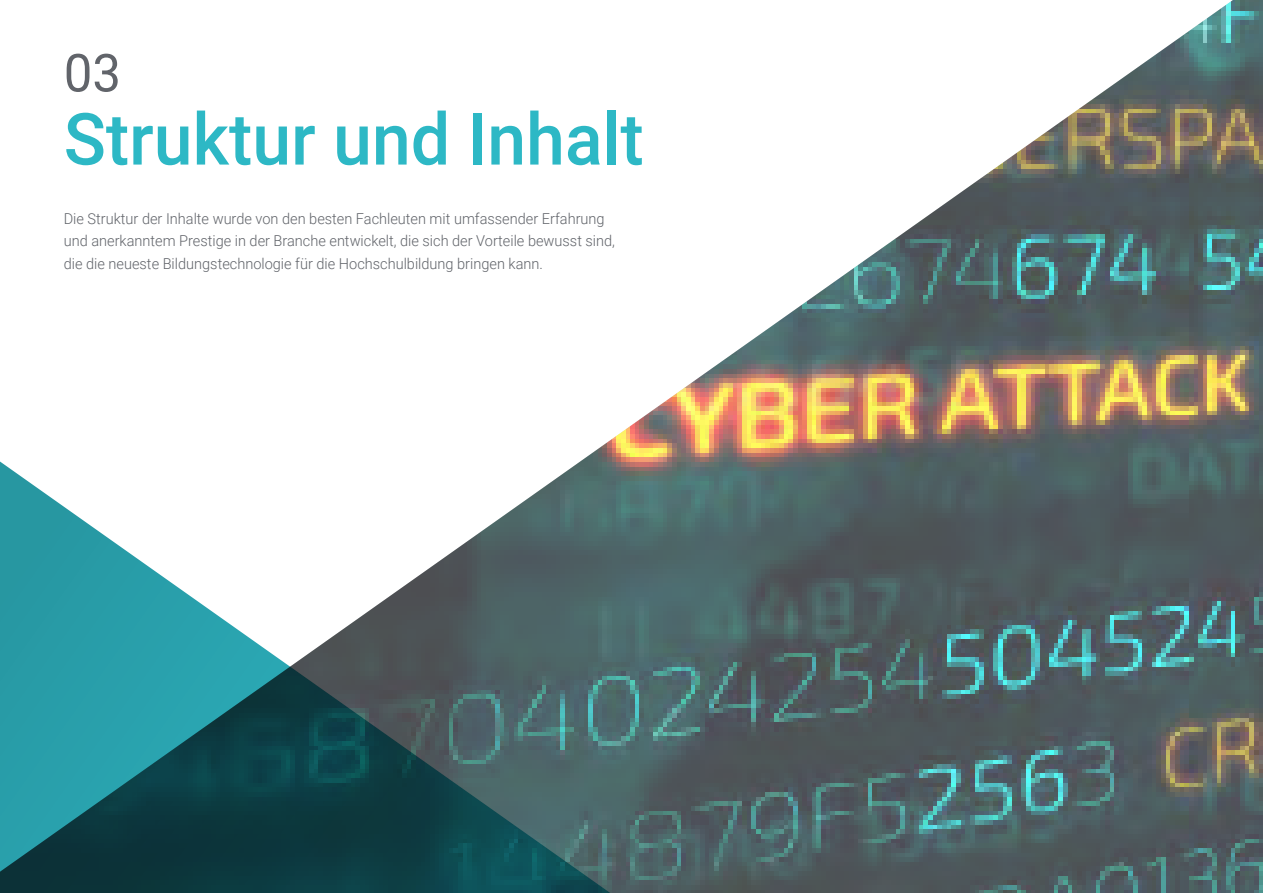
<style>
.page{position:relative;width:1263px;height:893px;background:#fff}
.page>*{position:absolute;margin:0;border:0;box-sizing:border-box;transform-origin:0 0}
.t1{font:500 72px "Roboto";color:#2db8c5}
.t2{font:52.5px "Roboto";color:#61646a}
.t3{font:300 15px/22.5px "Roboto";color:#61646a}
</style>
<div class="page">
<img style="left:602px;top:0;width:661px;height:893px">
<svg style="left:0;top:446px;width:640px;height:447px"></svg>
<h2 class="t2" style="left:64px;top:36px;width:59px">03</h2>
<h1 class="t1" style="left:64px;top:89px;width:581px">Struktur und Inhalt</h1>
<p class="t3" style="left:64px;top:207px;width:553px">Die Struktur der Inhalte wurde von den besten Fachleuten mit umfassender Erfahrung und anerkanntem Prestige in der Branche entwickelt, die sich der Vorteile bewusst sind, die die neueste Bildungstechnologie für die Hochschulbildung bringen kann.</p>
</div>
